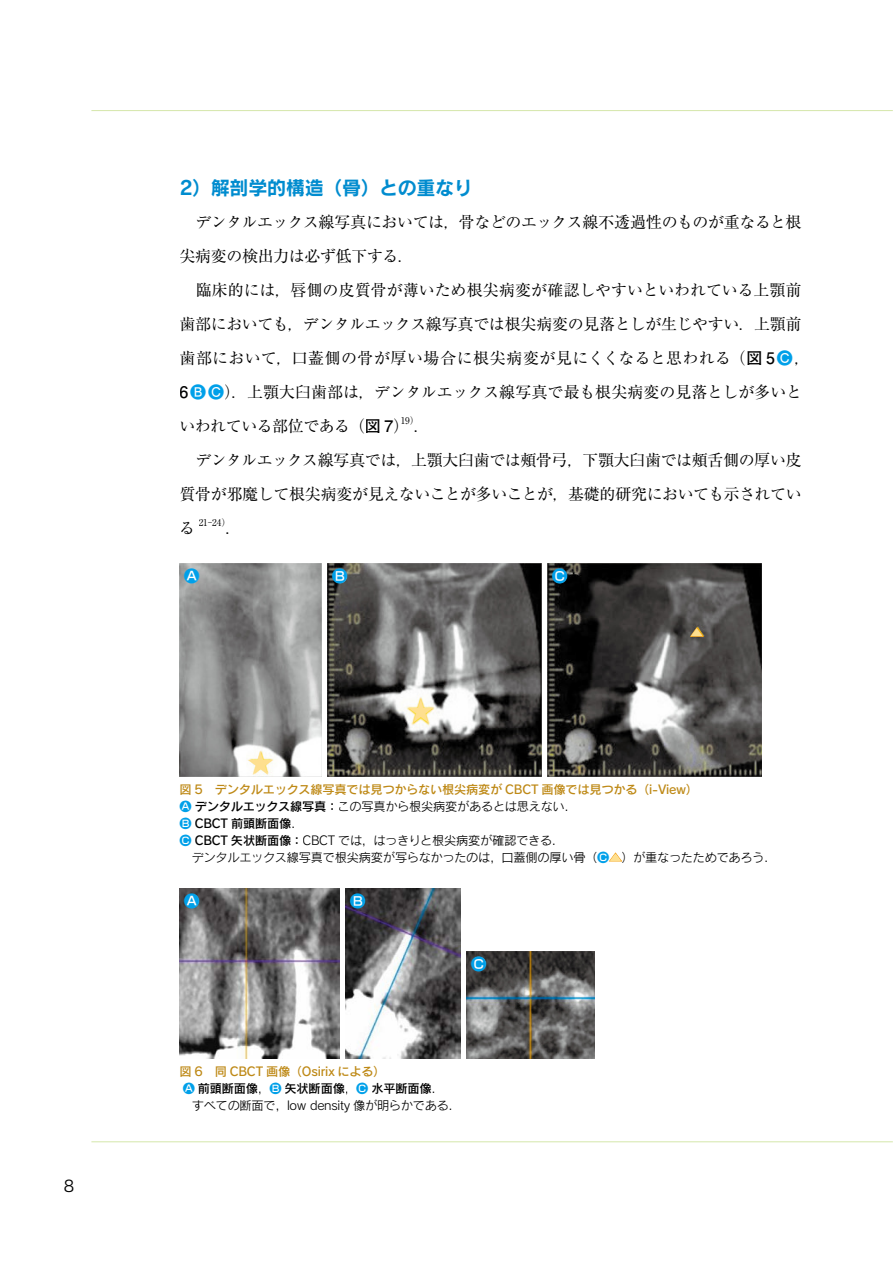
<style>
.page{position:relative;width:893px;height:1263px;background:#fff}
.page>*{position:absolute;margin:0;border:0;box-sizing:border-box;transform-origin:0 0}
.t1{font:25.5px "Rodin Pro DB";color:#fedf8f}
.t2{font:19.2px "Rodin Pro B";letter-spacing:-.02em;color:#008ccf}
.t3{font:15.9px/34px "Ryumin Pr 6";letter-spacing:-.015em;color:#000}
.t4{font:500 15.9px "Shin Go Pr 6";color:#00a0e9}
.t5{font:15.9px "Hira Kaku Pro W3";color:#000}
.t6{font:12.75px "Rodin Pro DB";color:#fedf8f}
.t7{font:12.15px/17px "Rodin Pro M";letter-spacing:-.02em;color:#000}
.t8{font:12.15px/17px "Rodin Pro DB";letter-spacing:-.015em;color:#be8916}
.t9{font:12.15px "Rodin Pro DB";letter-spacing:-.015em;color:#000}
.t10{font:9.3px "Ryumin Pr 6";color:#000}
.s1{font-family:"Futo Go B101 Pr 6";font-weight:700}
.s2{font-family:"Futo Go B101 Pr 6";font-weight:700;color:#00a0e9}
.s3{font-family:"Shin Go Pr 6";font-weight:500;color:#00a0e9}
.s4{font-family:"Rodin Pro DB"}
.s5{font-family:"Rodin Pro M"}
.s6{color:#fedf8f}
.s7{color:#000}
.s8{font-family:"Rodin Pro M";color:#000}
</style>
<div class="page">
<hr style="left:91px;top:1141px;width:802px;height:1px;background:#d7e8af">
<hr style="left:91px;top:110px;width:802px;height:1px;background:#d7e8af">
<img style="left:180px;top:889px;width:159px;height:170px">
<div style="left:185px;top:894px;width:14px;height:14px;background:#fff;border-radius:50%"></div>
<img style="left:345px;top:889px;width:115px;height:170px">
<div style="left:351px;top:894px;width:14px;height:14px;background:#fff;border-radius:50%"></div>
<img style="left:467px;top:951px;width:127px;height:108px">
<div style="left:472px;top:957px;width:14px;height:13px;background:#fff;border-radius:50%"></div>
<svg style="left:609px;top:852px;width:13px;height:9px"></svg>
<img style="left:180px;top:564px;width:141px;height:213px">
<div style="left:185px;top:569px;width:14px;height:14px;background:#fff;border-radius:50%"></div>
<img style="left:328px;top:564px;width:213px;height:213px">
<div style="left:333px;top:569px;width:14px;height:14px;background:#fff;border-radius:50%"></div>
<img style="left:548px;top:564px;width:213px;height:213px">
<div style="left:553px;top:569px;width:14px;height:14px;background:#fff;border-radius:50%"></div>
<svg style="left:689px;top:626px;width:15px;height:11px"></svg>
<p class="t5" style="left:64px;top:1172px;width:12px">8</p>
<p class="t2" style="left:179px;top:175px;width:295px">2）解剖学的構造（骨）との重なり</p>
<p class="t3" style="left:179px;top:204px;width:633px">　デンタルエックス線写真においては，骨などのエックス線不透過性のものが重なると根尖病変の検出力は必ず低下する．<br>　臨床的には，唇側の皮質骨が薄いため根尖病変が確認しやすいといわれている上顎前歯部においても，デンタルエックス線写真では根尖病変の見落としが生じやすい．上顎前歯部において，口蓋側の骨が厚い場合に根尖病変が見にくくなると思われる（<span class="s1">図 5</span><span class="s2">C</span>，<span class="s1">6</span><span class="s2">BC</span>）．上顎大臼歯部は，デンタルエックス線写真で最も根尖病変の見落としが多いといわれている部位である（<span class="s1">図 7</span>）．</p>
<p class="t10" style="left:401px;top:413px;width:20px">19）</p>
<p class="t3" style="left:179px;top:442px;width:624px;text-align:justify">　デンタルエックス線写真では，上顎大臼歯では頰骨弓，下顎大臼歯では頰舌側の厚い皮質骨が邪魔して根尖病変が見えないことが多いことが，基礎的研究においても示されている</p>
<p class="t10" style="left:199px;top:515px;width:33px">21-24）</p>
<p class="t3" style="left:226px;top:510px;width:17px">．</p>
<p class="t4" style="left:184px;top:563px;width:17px">A</p>
<p class="t4" style="left:332px;top:563px;width:17px">B</p>
<p class="t4" style="left:552px;top:563px;width:17px">C</p>
<h1 class="t1" style="left:248px;top:747px;width:27px">★</h1>
<h1 class="t1" style="left:408px;top:694px;width:27px">★</h1>
<p class="t6" style="left:691px;top:624px;width:14px">▲</p>
<p class="t8" style="left:179px;top:780px;width:520px">図 5　デンタルエックス線写真では見つからない根尖病変が CBCT 画像では見つかる（i-View）</p>
<p class="t7" style="left:180px;top:797px;width:399px"><span class="s3">A</span> <span class="s4">デンタルエックス線写真：</span>この写真から根尖病変があるとは思えない．</p>
<p class="t9" style="left:180px;top:815px;width:125px"><span class="s3">B</span> CBCT 前頭断面像<span class="s5">．</span></p>
<p class="t7" style="left:180px;top:831px;width:598px"><span class="s3">C</span> <span class="s4">CBCT 矢状断面像：</span>CBCT では，はっきりと根尖病変が確認できる．<br>　デンタルエックス線写真で根尖病変が写らなかったのは，口蓋側の厚い骨（<span class="s3">C</span><span class="s6">▲</span>）が重なったためであろう．</p>
<p class="t4" style="left:184px;top:888px;width:17px">A</p>
<p class="t4" style="left:350px;top:888px;width:17px">B</p>
<p class="t4" style="left:471px;top:951px;width:17px">C</p>
<p class="t8" style="left:179px;top:1062px;width:266px">図 6　同 CBCT 画像（Osirix による）<br><span class="s3">A</span> <span class="s7">前頭断面像</span><span class="s8">，</span><span class="s3">B</span> <span class="s7">矢状断面像</span><span class="s8">，</span><span class="s3">C</span> <span class="s7">水平断面像</span><span class="s8">．</span></p>
<p class="t7" style="left:180px;top:1096px;width:283px">　すべての断面で，low density 像が明らかである．</p>
</div>
